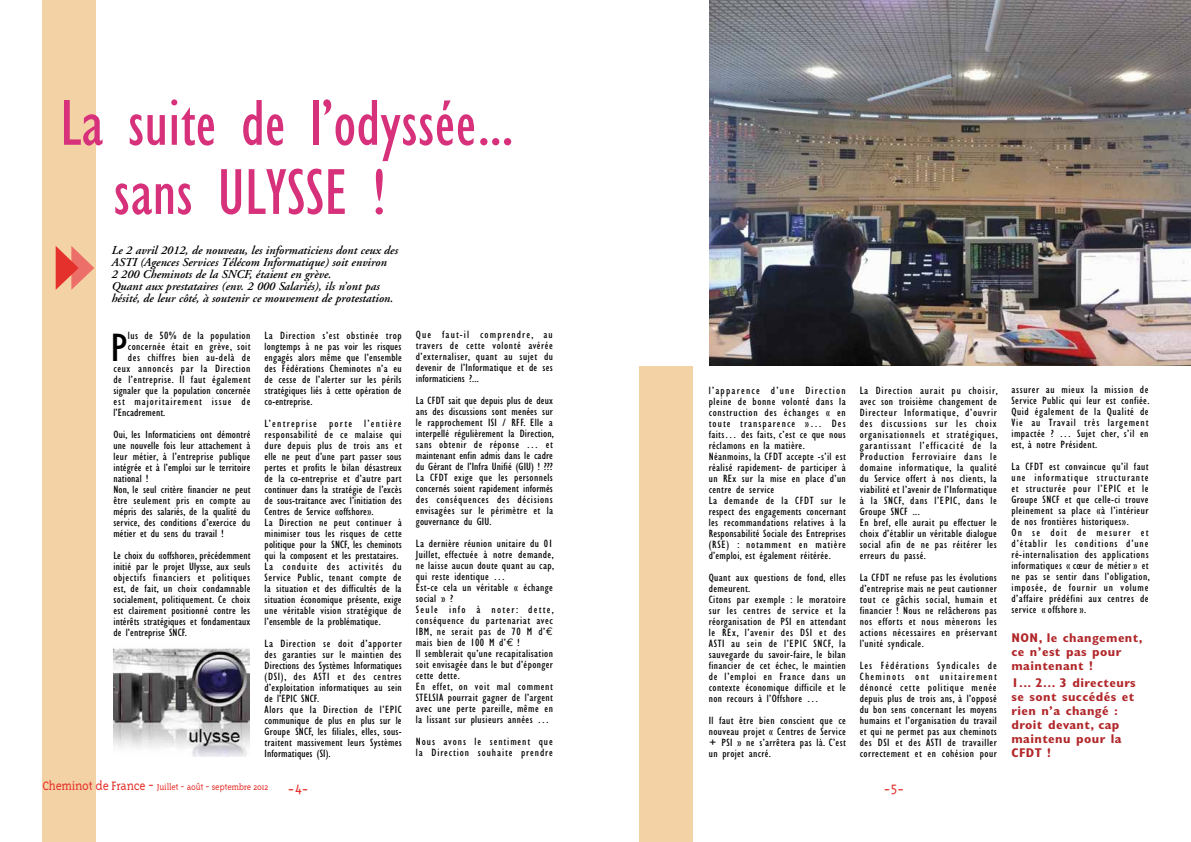
<style>
.page{position:relative;width:1191px;height:842px;background:#fff}
.page>*{position:absolute;margin:0;border:0;box-sizing:border-box;transform-origin:0 0}
.t1{font:condensed 67px/69.1px "Gill Sans";color:#d6317a}
.t2{font:condensed 40.9px "Gill Sans";color:#000;scale:1.1 1}
.t3{font:300 16px "Triplex Serif";color:#e5312b}
.t4{font:700 condensed 12.7px/14px "Gill Sans";letter-spacing:.03em;color:#b1272a;scale:1.1 1}
.t5{font:italic 600 12px/12px "Adobe Garamond";color:#000}
.t6{font:condensed 10.9px/11px "Gill Sans";letter-spacing:.03em;color:#000;text-align:justify;scale:1.1 1}
.t7{font:condensed 10.9px/11px "Gill Sans";letter-spacing:.05em;color:#000;scale:1.1 1}
.t8{font:condensed 10.9px/11px "Gill Sans";letter-spacing:.01em;color:#000;scale:1.1 1}
.t9{font:condensed 10.9px/11px "Gill Sans";letter-spacing:.075em;color:#000;scale:1.1 1}
.t10{font:300 10px "Triplex Serif";letter-spacing:-.02em;color:#e5312b}
.s1{font-family:"Euro Mono";font-stretch:normal}
.s2{font-size:14px}
</style>
<div class="page">
<div style="left:639px;top:0;width:54px;height:842px;background:#f3d3a5"></div>
<div style="left:43px;top:0;width:53px;height:842px;background:#f3d3a5"></div>
<svg style="left:56px;top:246px;width:38px;height:44px"></svg>
<div style="left:617px;top:0;width:574px;height:365px;background:#fff"></div>
<img style="left:709px;top:0;width:482px;height:365px">
<img style="left:113px;top:648px;width:136px;height:109px">
<h1 class="t1" style="left:113px;top:90px;width:401px;text-indent:-53px">La suite de l’odyssée... sans ULYSSE !</h1>
<p class="t5" style="left:111px;top:245px;width:288px">Le 2 avril 2012, de nouveau, les informaticiens dont ceux des ASTI (Agences Services Télécom Informatique) soit environ<br>2 200 Cheminots de la SNCF, étaient en grève.<br>Quant aux prestataires (env. 2 000 Salariés), ils n’ont pas hésité, de leur côté, à soutenir ce mouvement de protestation.</p>
<h2 class="t2" style="left:111px;top:325px;width:17px">P</h2>
<p class="t6" style="left:128px;top:330px;width:113px">lus de 50% de la population</p>
<p class="t6" style="left:128px;top:341px;width:113px">concernée était en grève, soit</p>
<p class="t6" style="left:128px;top:352px;width:113px">des chiffres bien au-delà de</p>
<p class="t7" style="left:113px;top:363px;width:126px">ceux annoncés par la Direction</p>
<p class="t6" style="left:113px;top:374px;width:126px">de l’entreprise. Il faut également</p>
<p class="t8" style="left:113px;top:385px;width:126px">signaler que la population concernée</p>
<p class="t9" style="left:113px;top:396px;width:126px">est majoritairement issue de</p>
<p class="t8" style="left:113px;top:407px;width:49px">l’Encadrement.</p>
<p class="t8" style="left:113px;top:429px;width:126px">Oui, les Informaticiens ont démontré une nouvelle fois leur attachement à leur métier, à l’entreprise publique intégrée et à l’emploi sur le territoire national !<br>Non, le seul critère financier ne peut être seulement pris en compte au mépris des salariés, de la qualité du service, des conditions d’exercice du métier et du sens du travail !</p>
<p class="t6" style="left:113px;top:550px;width:126px">Le choix du «offshore», précédemment initié par le projet Ulysse, aux seuls objectifs financiers et politiques est, de fait, un choix condamnable socialement, politiquement. Ce choix est clairement positionné contre les intérêts stratégiques et fondamentaux de l’entreprise SNCF.</p>
<p class="t6" style="left:265px;top:330px;width:126px">La Direction s’est obstinée trop longtemps à ne pas voir les risques engagés alors même que l’ensemble des Fédérations Cheminotes n’a eu de cesse de l’alerter sur les périls stratégiques liés à cette opération de co-entreprise.</p>
<p class="t6" style="left:265px;top:418px;width:126px;text-align:left">L’entreprise porte l’entière responsabilité de ce malaise qui dure depuis plus de trois ans et elle ne peut d’une part passer sous pertes et profits le bilan désastreux de la co-entreprise et d’autre part continuer dans la stratégie de l’excès de sous-traitance avec l’initiation des Centres de Service «offshore».<br>La Direction ne peut continuer à minimiser tous les risques de cette politique pour la SNCF, les cheminots qui la composent et les prestataires.<br>La conduite des activités du Service Public, tenant compte de la situation et des difficultés de la situation économique présente, exige une véritable vision stratégique de l’ensemble de la problématique.</p>
<p class="t6" style="left:265px;top:638px;width:126px;text-align:left">La Direction se doit d’apporter des garanties sur le maintien des<br>Directions des Systèmes Informatiques (DSI), des ASTI et des centres d’exploitation informatiques au sein de l’EPIC SNCF.<br>Alors que la Direction de l’EPIC communique de plus en plus sur le<br>Groupe SNCF, les filiales, elles, sous&shy;traitent massivement leurs Systèmes<br>Informatiques (SI).</p>
<p class="t6" style="left:416px;top:330px;width:126px">Que faut-il comprendre, au travers de cette volonté avérée d’externaliser, quant au sujet du devenir de l’Informatique et de ses informaticiens ?...</p>
<p class="t6" style="left:416px;top:396px;width:127px">La CFDT sait que depuis plus de deux ans des discussions sont menées sur le rapprochement ISI / RFF. Elle a interpellé régulièrement la Direction, sans obtenir de réponse … et maintenant enfin admis dans le cadre du Gérant de l’Infra Unifié (GIU) ! ???<br>La CFDT exige que les personnels concernés soient rapidement informés des conséquences des décisions envisagées sur le périmètre et la gouvernance du GIU.</p>
<p class="t6" style="left:416px;top:539px;width:127px;text-align:left">La dernière réunion unitaire du 01<br>Juillet, effectuée à notre demande, ne laisse aucun doute quant au cap, qui reste identique …<br>Est-ce cela un véritable « échange social » ?<br>Seule info à noter: dette, conséquence du partenariat avec<br>IBM, ne serait pas de 70 M d’<span class="s1">€ </span>mais bien de 100 M d’<span class="s1">€</span> !<br>Il semblerait qu’une recapitalisation soit envisagée dans le but d’éponger cette dette.<br>En effet, on voit mal comment<br>STELSIA pourrait gagner de l’argent avec une perte pareille, même en la lissant sur plusieurs années …</p>
<p class="t9" style="left:416px;top:737px;width:126px">Nous avons le sentiment que la Direction souhaite prendre</p>
<p class="t6" style="left:709px;top:385px;width:126px;text-align:left">l’apparence d’une Direction pleine de bonne volonté dans la construction des échanges « en toute transparence »… Des faits… des faits, c’est ce que nous réclamons en la matière.<br>Néanmoins, la CFDT accepte -s’il est réalisé rapidement- de participer à un REx sur la mise en place d’un centre de service<br>La demande de la CFDT sur le respect des engagements concernant les recommandations relatives à la<br>Responsabilité Sociale des Entreprises (RSE) : notamment en matière d’emploi, est également réitérée.</p>
<p class="t6" style="left:709px;top:572px;width:126px;text-align:left">Quant aux questions de fond, elles demeurent.<br>Citons par exemple : le moratoire sur les centres de service et la réorganisation de PSI en attendant le REx, l’avenir des DSI et des<br>ASTI au sein de l’EPIC SNCF, la sauvegarde du savoir-faire, le bilan financier de cet échec, le maintien de l’emploi en France dans un contexte économique difficile et le non recours à l’Offshore …</p>
<p class="t6" style="left:709px;top:715px;width:126px">Il faut être bien conscient que ce nouveau projet « Centres de Service + PSI » ne s’arrêtera pas là. C’est un projet ancré.</p>
<p class="t7" style="left:859px;top:385px;width:127px">La Direction aurait pu choisir, avec son troisième changement de<br>Directeur Informatique, d’ouvrir des discussions sur les choix organisationnels et stratégiques, garantissant l’efficacité de la<br>Production Ferroviaire dans le domaine informatique, la qualité du Service offert à nos clients, la viabilité et l’avenir de l’Informatique à la SNCF, dans l’EPIC, dans le<br>Groupe SNCF ...<br>En bref, elle aurait pu effectuer le choix d’établir un véritable dialogue social afin de ne pas réitérer les erreurs du passé.</p>
<p class="t6" style="left:859px;top:572px;width:126px">La CFDT ne refuse pas les évolutions d’entreprise mais ne peut cautionner tout ce gâchis social, humain et financier ! Nous ne relâcherons pas nos efforts et nous mènerons les actions nécessaires en préservant l’unité syndicale.</p>
<p class="t6" style="left:859px;top:660px;width:126px">Les Fédérations Syndicales de Cheminots ont unitairement dénoncé cette politique menée depuis plus de trois ans, à l’opposé du bon sens concernant les moyens humains et l’organisation du travail et qui ne permet pas aux cheminots des DSI et des ASTI de travailler correctement et en cohésion pour</p>
<p class="t10" style="left:43px;top:782px;width:227px"><span class="s2">Cheminot de France -</span> Juillet - août - septembre 2012</p>
<h3 class="t3" style="left:288px;top:781px;width:22px">-4-</h3>
<h3 class="t3" style="left:883px;top:781px;width:22px">-5-</h3>
<p class="t6" style="left:1011px;top:385px;width:127px">assurer au mieux la mission de Service Public qui leur est confiée.<br>Quid également de la Qualité de Vie au Travail très largement impactée ? … Sujet cher, s’il en est, à notre Président.</p>
<p class="t6" style="left:1011px;top:462px;width:127px;text-align:left">La CFDT est convaincue qu’il faut une informatique structurante et structurée pour l’EPIC et le<br>Groupe SNCF et que celle-ci trouve pleinement sa place «à l’intérieur de nos frontières historiques».<br>On se doit de mesurer et d’établir les conditions d’une ré-internalisation des applications informatiques « cœur de métier » et ne pas se sentir dans l’obligation, imposée, de fournir un volume d’affaire prédéfini aux centres de service « offshore ».</p>
<p class="t4" style="left:1011px;top:630px;width:121px">NON, le changement, ce n’est pas pour maintenant !</p>
<p class="t4" style="left:1011px;top:675px;width:115px">1... 2... 3 directeurs se sont succédés et rien n’a changé : droit devant, cap maintenu pour la<br>CFDT !</p>
</div>
